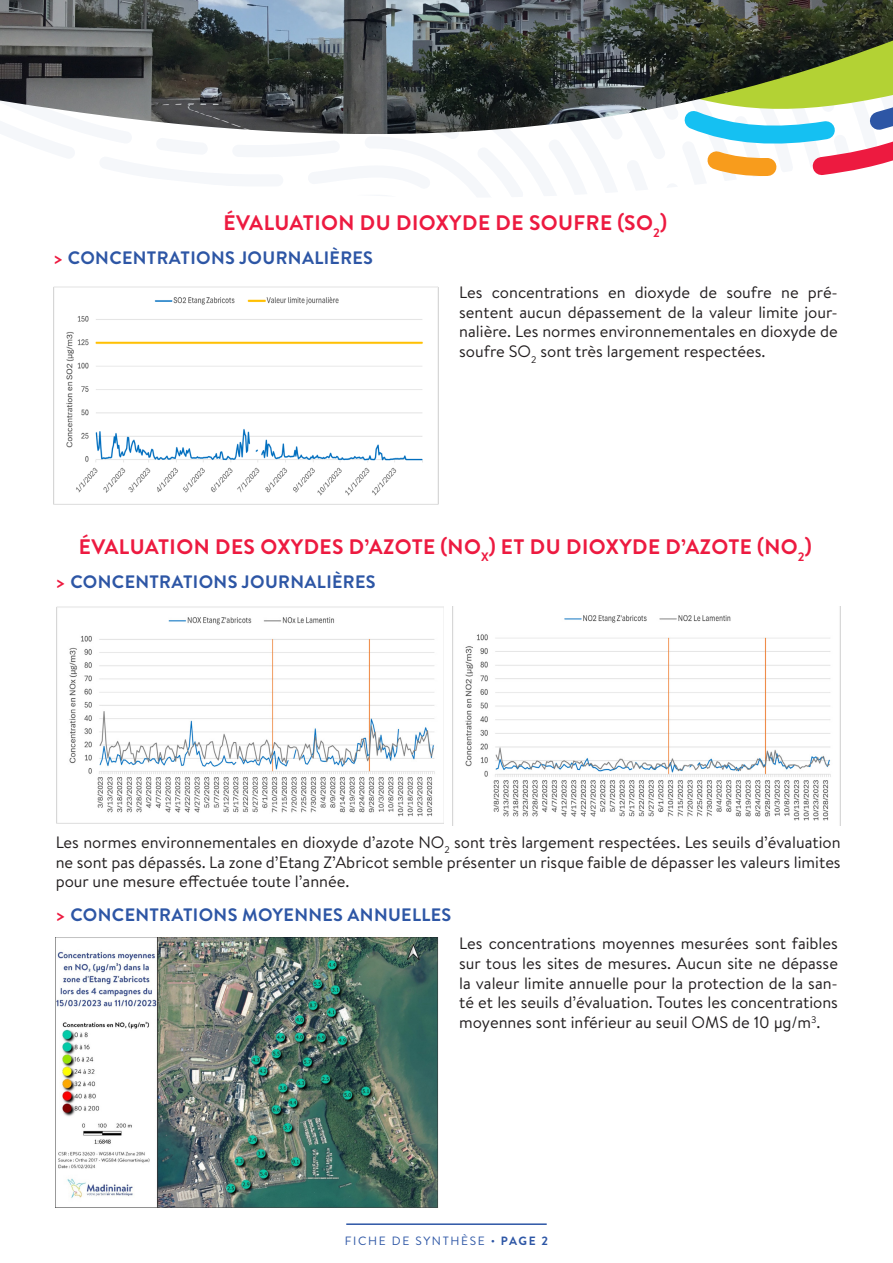
<style>
.page{position:relative;width:893px;height:1263px;background:#fff}
.page>*{position:absolute;margin:0;border:0;box-sizing:border-box;transform-origin:0 0}
.t1{font:700 21px "Brandon Text";letter-spacing:.02em;color:#ed1a40}
.t2{font:700 18px "Brandon Text";letter-spacing:.02em;color:#2d56a5}
.t3{font:16.5px/19.8px "Brandon Text";color:#231f20;text-align:justify}
.t4{font:12px "Brandon Text";letter-spacing:.14em;color:#2d56a5}
.s1{color:#ed1a40}
.s2{font-weight:700}
</style>
<div class="page">
<img style="left:0;top:0;width:893px;height:134px">
<svg style="left:676px;top:88px;width:217px;height:88px"></svg>
<hr style="left:346px;top:1223px;width:201px;height:2px;background:#2d56a5">
<img style="left:54px;top:286px;width:384px;height:219px">
<img style="left:56px;top:606px;width:387px;height:218px">
<img style="left:452px;top:606px;width:389px;height:219px">
<img style="left:55px;top:937px;width:383px;height:271px">
<p class="t1" style="left:224px;top:209px;width:445px">ÉVALUATION DU DIOXYDE DE SOUFRE (SO<sub>2</sub>)</p>
<p class="t2" style="left:53px;top:246px;width:322px"><span class="s1">&gt;</span> CONCENTRATIONS JOURNALIÈRES</p>
<p class="t3" style="left:459px;top:282px;width:380px">Les concentrations en dioxyde de soufre ne pré&shy;sentent aucun dépassement de la valeur limite jour&shy;nalière. Les normes environnementales en dioxyde de soufre SO<sub>2</sub> sont très largement respectées.</p>
<p class="t1" style="left:79px;top:532px;width:734px">ÉVALUATION DES OXYDES D’AZOTE (NO<sub>X</sub>) ET DU DIOXYDE D’AZOTE (NO<sub>2</sub>)</p>
<p class="t2" style="left:55px;top:569px;width:322px"><span class="s1">&gt;</span> CONCENTRATIONS JOURNALIÈRES</p>
<p class="t3" style="left:56px;top:832px;width:786px">Les normes environnementales en dioxyde d’azote NO<sub>2</sub> sont très largement respectées. Les seuils d’évaluation ne sont pas dépassés. La zone d’Etang Z’Abricot semble présenter un risque faible de dépasser les valeurs limites pour une mesure effectuée toute l’année.</p>
<p class="t2" style="left:55px;top:902px;width:398px"><span class="s1">&gt;</span> CONCENTRATIONS MOYENNES ANNUELLES</p>
<p class="t3" style="left:459px;top:933px;width:380px">Les concentrations moyennes mesurées sont faibles sur tous les sites de mesures. Aucun site ne dépasse la valeur limite annuelle pour la protection de la san&shy;té et les seuils d’évaluation. Toutes les concentrations moyennes sont inférieur au seuil OMS de 10 μg/m<sup>3</sup>.</p>
<p class="t4" style="left:345px;top:1233px;width:205px">FICHE DE SYNTHÈSE • <span class="s2">PAGE 2</span></p>
</div>
